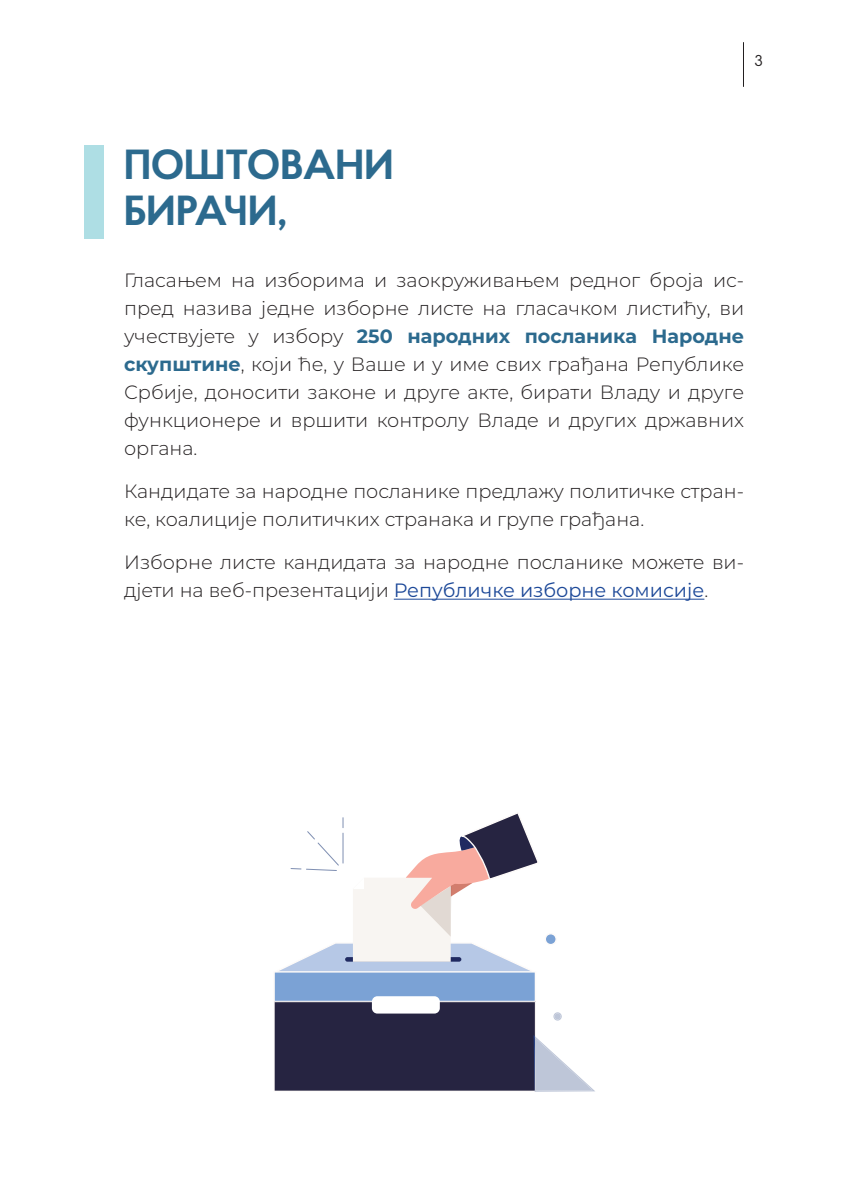
<style>
.page{position:relative;width:844px;height:1191px;background:#fff}
.page>*{position:absolute;margin:0;border:0;box-sizing:border-box;transform-origin:0 0}
.t1{font:700 42px/45.5px "Proba Pro";letter-spacing:-.005em;color:#2c6a8e}
.t2{font:300 19.25px/28px "Montserrat";color:#231f20}
.t3{font:15.75px "Proba Pro";color:#231f20}
.s1{font-weight:700;color:#2c6a8e}
.s2{font-weight:400;color:#1c4898}
</style>
<div class="page">
<hr style="left:743px;top:42px;width:1px;height:45px;background:#231f20">
<div style="left:84px;top:145px;width:20px;height:93px;background:#aedee4"></div>
<hr style="left:393px;top:598px;width:311px;height:1px;background:#1c4898">
<svg style="left:274px;top:813px;width:321px;height:278px"></svg>
<p class="t3" style="left:754px;top:51px;width:10px">3</p>
<h1 class="t1" style="left:124px;top:140px;width:271px">ПОШТОВАНИ<br>БИРАЧИ,</h1>
<p class="t2" style="left:124px;top:266px;width:621px;text-align:justify">Гласањем на изборима и заокруживањем редног броја ис&shy;пред назива једне изборне листе на гласачком листићу, ви учествујете у избору <span class="s1">250 народних посланика Народне скупштине</span>, који ће, у Ваше и у име свих грађана Републике Србије, доносити законе и друге акте, бирати Владу и друге функционере и вршити контролу Владе и других државних органа.</p>
<p class="t2" style="left:124px;top:477px;width:621px">Кандидате за народне посланике предлажу политичке стран&shy;ке, коалиције политичких странака и групе грађана.</p>
<p class="t2" style="left:124px;top:548px;width:621px">Изборне листе кандидата за народне посланике можете ви&shy;дјети на веб-презентацији <span class="s2">Републичке изборне комисије</span>.</p>
</div>
